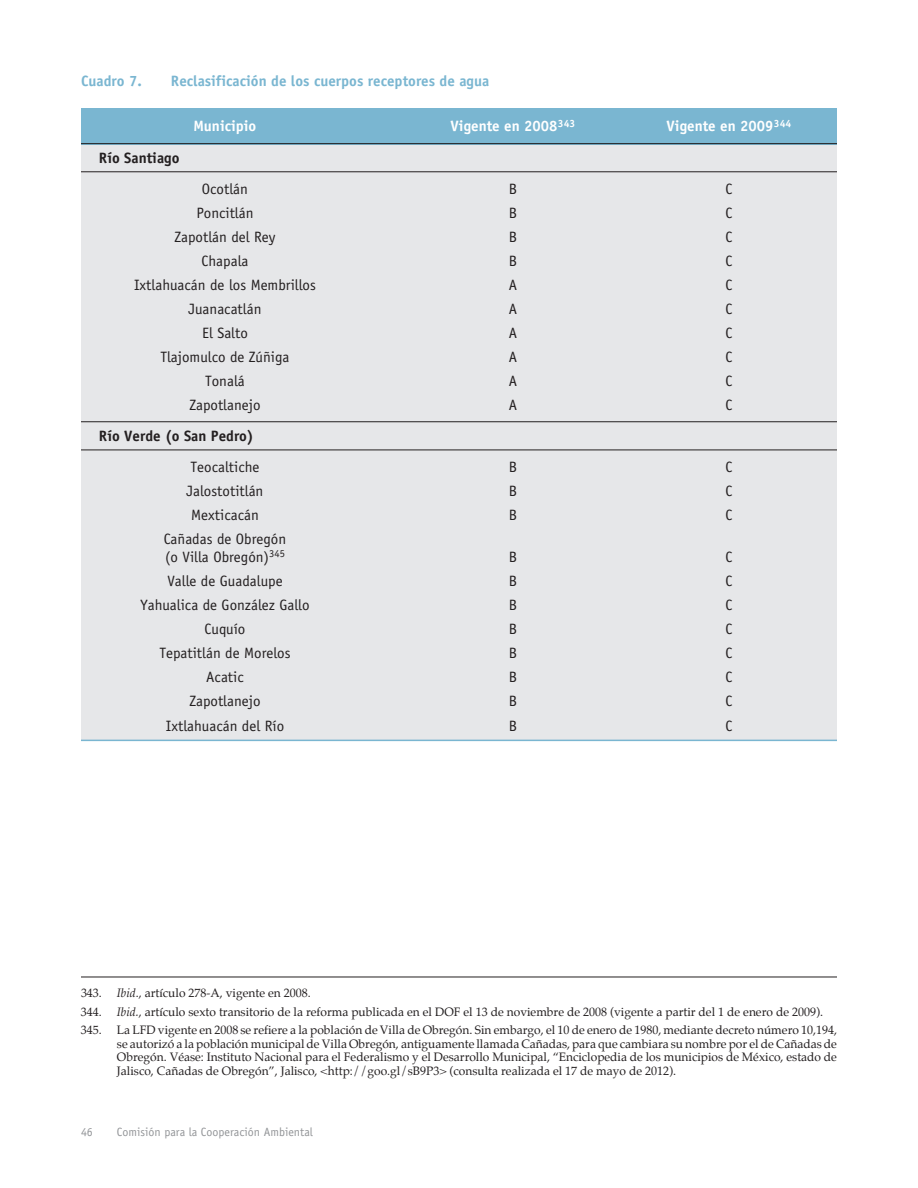
<style>
.page{position:relative;width:918px;height:1188px;background:#fff}
.page>*{position:absolute;margin:0;border:0;box-sizing:border-box;transform-origin:0 0}
.t1{font:15px/18px "Officina Sans";color:#231f20}
.t2{font:700 15px "Officina Sans";color:#7ab6d1}
.t3{font:700 15px "Officina Sans";color:#fff}
.t4{font:700 15px "Officina Sans";color:#231f20}
.t5{font:12px/13.6px "Palatino";color:#231f20}
.t6{font:12px "Officina Sans";color:#939598}
.s1{font-style:italic}
</style>
<div class="page">
<div style="left:81px;top:143px;width:756px;height:597px;background:#e6e7e9"></div>
<hr style="left:81px;top:977px;width:756px;height:1px;background:#231f20">
<div style="left:81px;top:108px;width:756px;height:36px;background:#7ab6d1"></div>
<hr style="left:81px;top:143px;width:756px;height:1px;background:#231f20">
<hr style="left:81px;top:171px;width:756px;height:1px;background:#231f20">
<hr style="left:81px;top:421px;width:756px;height:1px;background:#231f20">
<hr style="left:81px;top:450px;width:756px;height:1px;background:#231f20">
<hr style="left:81px;top:740px;width:756px;height:1px;background:#7ab6d1">
<p class="t2" style="left:81px;top:76px;width:62px">Cuadro 7.</p>
<p class="t2" style="left:171px;top:76px;width:320px">Reclasificación de los cuerpos receptores de agua</p>
<p class="t3" style="left:193px;top:121px;width:65px">Municipio</p>
<p class="t3" style="left:451px;top:121px;width:126px">Vigente en 2008<sup>343</sup></p>
<p class="t3" style="left:667px;top:121px;width:126px">Vigente en 2009<sup>344</sup></p>
<p class="t4" style="left:99px;top:152px;width:82px">Río Santiago</p>
<p class="t1" style="left:202px;top:181px;width:48px">Ocotlán</p>
<p class="t1" style="left:509px;top:181px;width:10px">B</p>
<p class="t1" style="left:726px;top:181px;width:8px">C</p>
<p class="t1" style="left:196px;top:205px;width:59px">Poncitlán</p>
<p class="t1" style="left:509px;top:205px;width:10px">B</p>
<p class="t1" style="left:726px;top:205px;width:8px">C</p>
<p class="t1" style="left:174px;top:229px;width:103px">Zapotlán del Rey</p>
<p class="t1" style="left:509px;top:229px;width:10px">B</p>
<p class="t1" style="left:726px;top:229px;width:8px">C</p>
<p class="t1" style="left:202px;top:253px;width:48px">Chapala</p>
<p class="t1" style="left:509px;top:253px;width:10px">B</p>
<p class="t1" style="left:726px;top:253px;width:8px">C</p>
<p class="t1" style="left:134px;top:277px;width:183px">Ixtlahuacán de los Membrillos</p>
<p class="t1" style="left:509px;top:277px;width:10px">A</p>
<p class="t1" style="left:726px;top:277px;width:8px">C</p>
<p class="t1" style="left:188px;top:301px;width:75px">Juanacatlán</p>
<p class="t1" style="left:509px;top:301px;width:10px">A</p>
<p class="t1" style="left:726px;top:301px;width:8px">C</p>
<p class="t1" style="left:202px;top:325px;width:47px">El Salto</p>
<p class="t1" style="left:509px;top:325px;width:10px">A</p>
<p class="t1" style="left:726px;top:325px;width:8px">C</p>
<p class="t1" style="left:160px;top:349px;width:131px">Tlajomulco de Zúñiga</p>
<p class="t1" style="left:509px;top:349px;width:10px">A</p>
<p class="t1" style="left:726px;top:349px;width:8px">C</p>
<p class="t1" style="left:205px;top:373px;width:41px">Tonalá</p>
<p class="t1" style="left:509px;top:373px;width:10px">A</p>
<p class="t1" style="left:726px;top:373px;width:8px">C</p>
<p class="t1" style="left:189px;top:397px;width:73px">Zapotlanejo</p>
<p class="t1" style="left:509px;top:397px;width:10px">A</p>
<p class="t1" style="left:726px;top:397px;width:8px">C</p>
<p class="t4" style="left:99px;top:430px;width:156px">Río Verde (o San Pedro)</p>
<p class="t1" style="left:191px;top:459px;width:70px">Teocaltiche</p>
<p class="t1" style="left:509px;top:459px;width:10px">B</p>
<p class="t1" style="left:726px;top:459px;width:8px">C</p>
<p class="t1" style="left:186px;top:483px;width:78px">Jalostotitlán</p>
<p class="t1" style="left:509px;top:483px;width:10px">B</p>
<p class="t1" style="left:726px;top:483px;width:8px">C</p>
<p class="t1" style="left:191px;top:507px;width:69px">Mexticacán</p>
<p class="t1" style="left:509px;top:507px;width:10px">B</p>
<p class="t1" style="left:726px;top:507px;width:8px">C</p>
<p class="t1" style="left:164px;top:531px;width:124px">Cañadas de Obregón (o Villa Obregón)<sup>345</sup></p>
<p class="t1" style="left:509px;top:549px;width:10px">B</p>
<p class="t1" style="left:726px;top:549px;width:8px">C</p>
<p class="t1" style="left:167px;top:573px;width:117px">Valle de Guadalupe</p>
<p class="t1" style="left:509px;top:573px;width:10px">B</p>
<p class="t1" style="left:726px;top:573px;width:8px">C</p>
<p class="t1" style="left:141px;top:597px;width:171px">Yahualica de González Gallo</p>
<p class="t1" style="left:509px;top:597px;width:10px">B</p>
<p class="t1" style="left:726px;top:597px;width:8px">C</p>
<p class="t1" style="left:205px;top:621px;width:42px">Cuquío</p>
<p class="t1" style="left:509px;top:621px;width:10px">B</p>
<p class="t1" style="left:726px;top:621px;width:8px">C</p>
<p class="t1" style="left:159px;top:645px;width:133px">Tepatitlán de Morelos</p>
<p class="t1" style="left:509px;top:645px;width:10px">B</p>
<p class="t1" style="left:726px;top:645px;width:8px">C</p>
<p class="t1" style="left:206px;top:669px;width:39px">Acatic</p>
<p class="t1" style="left:509px;top:669px;width:10px">B</p>
<p class="t1" style="left:726px;top:669px;width:8px">C</p>
<p class="t1" style="left:189px;top:693px;width:73px">Zapotlanejo</p>
<p class="t1" style="left:509px;top:693px;width:10px">B</p>
<p class="t1" style="left:726px;top:693px;width:8px">C</p>
<p class="t1" style="left:166px;top:719px;width:120px">Ixtlahuacán del Río</p>
<p class="t1" style="left:509px;top:719px;width:10px">B</p>
<p class="t1" style="left:726px;top:719px;width:8px">C</p>
<p class="t5" style="left:81px;top:984px;width:231px;line-height:18.1px">343. <span class="s1">Ibid</span>., artículo 278-A, vigente en 2008.<br>344.</p>
<p class="t5" style="left:117px;top:1005px;width:708px"><span class="s1">Ibid.</span>, artículo sexto transitorio de la reforma publicada en el DOF el 13 de noviembre de 2008 (vigente a partir del 1 de enero de 2009).</p>
<p class="t5" style="left:81px;top:1023px;width:22px">345.</p>
<p class="t5" style="left:117px;top:1023px;width:722px;text-align:justify">La LFD vigente en 2008 se refiere a la población de Villa de Obregón. Sin embargo, el 10 de enero de 1980, mediante decreto número 10,194, se autorizó a la población municipal de Villa Obregón, antiguamente llamada Cañadas, para que cambiara su nombre por el de Cañadas de Obregón. Véase: Instituto Nacional para el Federalismo y el Desarrollo Municipal, “Enciclopedia de los municipios de México, estado de Jalisco, Cañadas de Obregón”, Jalisco, &lt;http://goo.gl/sB9P3&gt; (consulta realizada el 17 de mayo de 2012).</p>
<p class="t6" style="left:81px;top:1127px;width:13px">46</p>
<p class="t6" style="left:117px;top:1127px;width:198px">Comisión para la Cooperación Ambiental</p>
</div>
